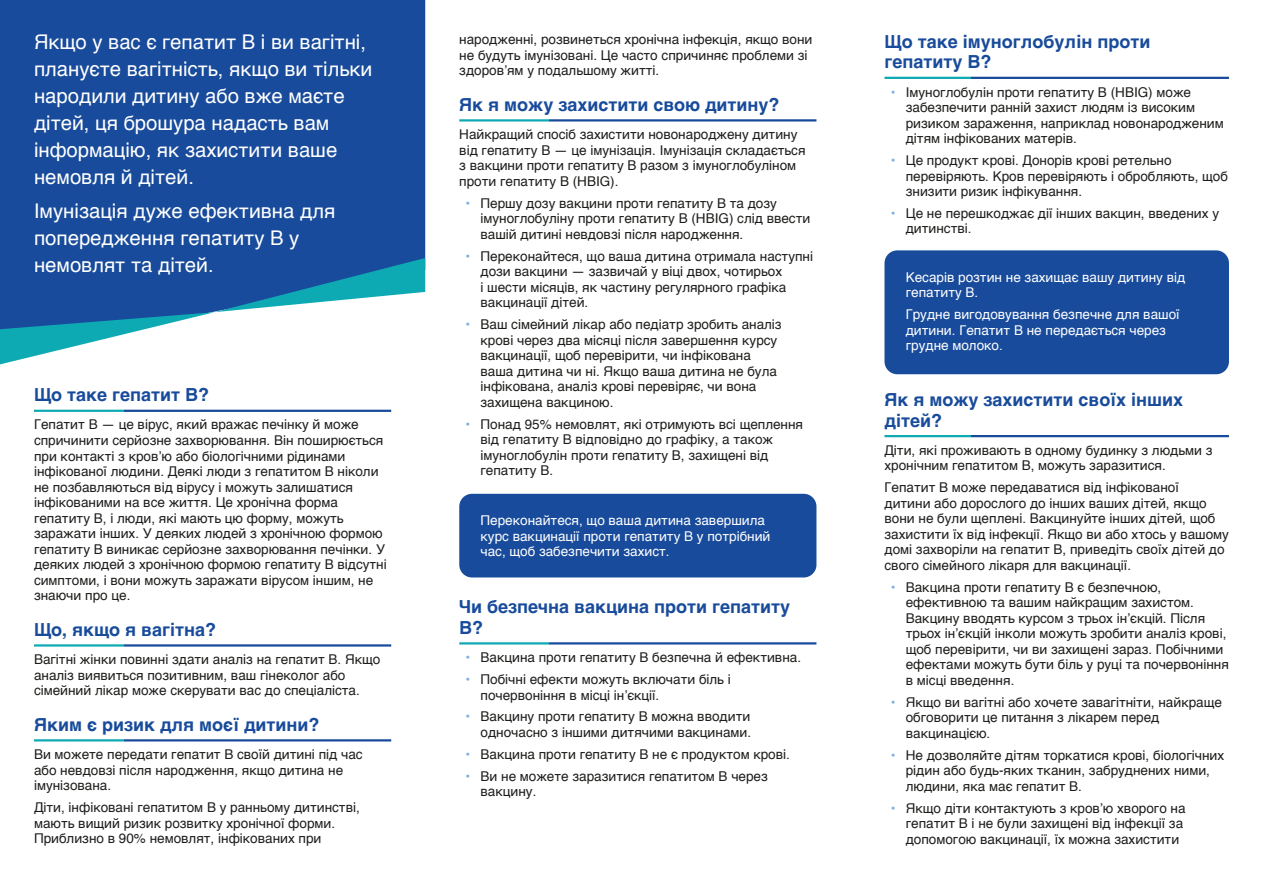
<style>
.page{position:relative;width:1263px;height:893px;background:#fff}
.page>*{position:absolute;margin:0;border:0;box-sizing:border-box;transform-origin:0 0}
.body_white{font:20.25px/27px "Helvetica";color:#fff}
.heads_underlined{font:700 18px/20.7px "Helvetica";color:#184b9b}
.body{font:13.5px/15.6px "Helvetica";color:#1d1d1b}
.body-2{font:13.5px/15.5px "Helvetica";color:#fff}
.s1{color:#7eaede}
</style>
<div class="page">
<div style="left:0;top:0;width:425px;height:258px;background:#184b9b"></div>
<svg style="left:0;top:258px;width:425px;height:106px"></svg>
<div style="left:459px;top:494px;width:357px;height:83px;background:#184b9b;border-radius:13px"></div>
<div style="left:884px;top:250px;width:345px;height:124px;background:#184b9b;border-radius:13px"></div>
<p class="body_white" style="left:34px;top:29px;width:340px">Якщо у вас є гепатит В і ви вагітні, плануєте вагітність, якщо ви тільки народили дитину або вже маєте дітей, ця брошура надасть вам інформацію, як захистити ваше немовля й дітей.</p>
<p class="body_white" style="left:34px;top:198px;width:303px">Імунізація дуже ефективна для попередження гепатиту В у немовлят та дітей.</p>
<p class="heads_underlined" style="left:34px;top:386px;width:177px">Що таке гепатит В?</p>
<p class="body" style="left:34px;top:417px;width:354px">Гепатит В — це вірус, який вражає печінку й може спричинити серйозне захворювання. Він поширюється при контакті з кров’ю або біологічними рідинами інфікованої людини. Деякі люди з гепатитом В ніколи не позбавляються від вірусу і можуть залишатися інфікованими на все життя. Це хронічна форма гепатиту В, і люди, які мають цю форму, можуть заражати інших. У деяких людей з хронічною формою гепатиту B виникає серйозне захворювання печінки. У деяких людей з хронічною формою гепатиту В відсутні симптоми, і вони можуть заражати вірусом іншим, не знаючи про це.</p>
<p class="heads_underlined" style="left:34px;top:621px;width:183px">Що, якщо я вагітна?</p>
<p class="body" style="left:34px;top:652px;width:348px">Вагітні жінки повинні здати аналіз на гепатит В. Якщо аналіз виявиться позитивним, ваш гінеколог або сімейний лікар може скерувати вас до спеціаліста.</p>
<p class="heads_underlined" style="left:34px;top:716px;width:287px">Яким є ризик для моєї дитини?</p>
<p class="body" style="left:34px;top:747px;width:330px">Ви можете передати гепатит В своїй дитині під час або невдовзі після народження, якщо дитина не імунізована.</p>
<p class="body" style="left:34px;top:800px;width:327px">Діти, інфіковані гепатитом В у ранньому дитинстві, мають вищий ризик розвитку хронічної форми.<br>Приблизно в 90% немовлят, інфікованих при</p>
<p class="body" style="left:459px;top:32px;width:355px">народженні, розвинеться хронічна інфекція, якщо вони не будуть імунізовані. Це часто спричиняє проблеми зі здоров’ям у подальшому житті.</p>
<p class="heads_underlined" style="left:459px;top:96px;width:322px">Як я можу захистити свою дитину?</p>
<p class="body" style="left:459px;top:127px;width:348px">Найкращий спосіб захистити новонароджену дитину від гепатиту В — це імунізація. Імунізація складається з вакцини проти гепатиту B разом з імуноглобуліном проти гепатиту B (HBIG).</p>
<p class="body" style="left:480px;top:195px;width:331px;text-indent:-15px"><span class="s1">•</span> Першу дозу вакцини проти гепатиту В та дозу імуноглобуліну проти гепатиту В (HBIG) слід ввести вашій дитині невдовзі після народження.</p>
<p class="body" style="left:480px;top:248px;width:334px;text-indent:-15px"><span class="s1">•</span> Переконайтеся, що ваша дитина отримала наступні дози вакцини — зазвичай у віці двох, чотирьох<br>і шести місяців, як частину регулярного графіка вакцинації дітей.</p>
<p class="body" style="left:480px;top:317px;width:303px;text-indent:-15px"><span class="s1">•</span> Ваш сімейний лікар або педіатр зробить аналіз крові через два місяці після завершення курсу вакцинації, щоб перевірити, чи інфікована ваша дитина чи ні. Якщо ваша дитина не була інфікована, аналіз крові перевіряє, чи вона захищена вакциною.</p>
<p class="body" style="left:480px;top:416px;width:324px;text-indent:-15px"><span class="s1">•</span> Понад 95% немовлят, які отримують всі щеплення від гепатиту В відповідно до графіку, а також імуноглобулін проти гепатиту В, захищені від гепатиту В.</p>
<p class="body-2" style="left:480px;top:513px;width:291px">Переконайтеся, що ваша дитина завершила курс вакцинації проти гепатиту В у потрібний час, щоб забезпечити захист.</p>
<p class="heads_underlined" style="left:459px;top:598px;width:332px">Чи безпечна вакцина проти гепатиту<br>В?</p>
<p class="body" style="left:466px;top:650px;width:337px"><span class="s1">•</span> Вакцина проти гепатиту В безпечна й ефективна.</p>
<p class="body" style="left:480px;top:672px;width:252px;text-indent:-15px"><span class="s1">•</span> Побічні ефекти можуть включати біль і почервоніння в місці ін’єкції.</p>
<p class="body" style="left:466px;top:709px;width:287px;text-align:right"><span class="s1">•</span> Вакцину проти гепатиту В можна вводити одночасно з іншими дитячими вакцинами.</p>
<p class="body" style="left:466px;top:747px;width:326px"><span class="s1">•</span> Вакцина проти гепатиту В не є продуктом крові.</p>
<p class="body" style="left:480px;top:769px;width:289px;text-indent:-15px"><span class="s1">•</span> Ви не можете заразитися гепатитом В через вакцину.</p>
<p class="heads_underlined" style="left:884px;top:33px;width:267px">Що таке імуноглобулін проти гепатиту В?</p>
<p class="body" style="left:906px;top:84px;width:320px;text-indent:-15px"><span class="s1">•</span> Імуноглобулін проти гепатиту B (HBIG) може забезпечити ранній захист людям із високим ризиком зараження, наприклад новонародженим дітям інфікованих матерів.</p>
<p class="body" style="left:906px;top:153px;width:324px;text-indent:-15px"><span class="s1">•</span> Це продукт крові. Донорів крові ретельно перевіряють. Кров перевіряють і обробляють, щоб знизити ризик інфікування.</p>
<p class="body" style="left:906px;top:206px;width:315px;text-indent:-15px"><span class="s1">•</span> Це не перешкоджає дії інших вакцин, введених у дитинстві.</p>
<p class="body-2" style="left:906px;top:270px;width:281px">Кесарів розтин не захищає вашу дитину від гепатиту В.</p>
<p class="body-2" style="left:906px;top:307px;width:275px">Грудне вигодовування безпечне для вашої дитини. Гепатит В не передається через грудне молоко.</p>
<p class="heads_underlined" style="left:884px;top:391px;width:300px">Як я можу захистити своїх інших дітей?</p>
<p class="body" style="left:884px;top:443px;width:329px">Діти, які проживають в одному будинку з людьми з хронічним гепатитом В, можуть заразитися.</p>
<p class="body" style="left:884px;top:480px;width:346px">Гепатит В може передаватися від інфікованої<br>дитини або дорослого до інших ваших дітей, якщо вони не були щеплені. Вакцинуйте інших дітей, щоб захистити їх від інфекції. Якщо ви або хтось у вашому домі захворіли на гепатит В, приведіть своїх дітей до свого сімейного лікаря для вакцинації.</p>
<p class="body" style="left:906px;top:580px;width:325px;text-indent:-15px"><span class="s1">•</span> Вакцина проти гепатиту В є безпечною, ефективною та вашим найкращим захистом.<br>Вакцину вводять курсом з трьох ін’єкцій. Після трьох ін’єкцій інколи можуть зробити аналіз крові, щоб перевірити, чи ви захищені зараз. Побічними ефектами можуть бути біль у руці та почервоніння в місці введення.</p>
<p class="body" style="left:906px;top:695px;width:318px;text-indent:-15px"><span class="s1">•</span> Якщо ви вагітні або хочете завагітніти, найкраще обговорити це питання з лікарем перед вакцинацією.</p>
<p class="body" style="left:906px;top:748px;width:320px;text-indent:-15px"><span class="s1">•</span> Не дозволяйте дітям торкатися крові, біологічних рідин або будь-яких тканин, забруднених ними, людини, яка має гепатит В.</p>
<p class="body" style="left:906px;top:801px;width:281px;text-indent:-15px"><span class="s1">•</span> Якщо діти контактують з кров’ю хворого на гепатит В і не були захищені від інфекції за допомогою вакцинації, їх можна захистити</p>
</div>
